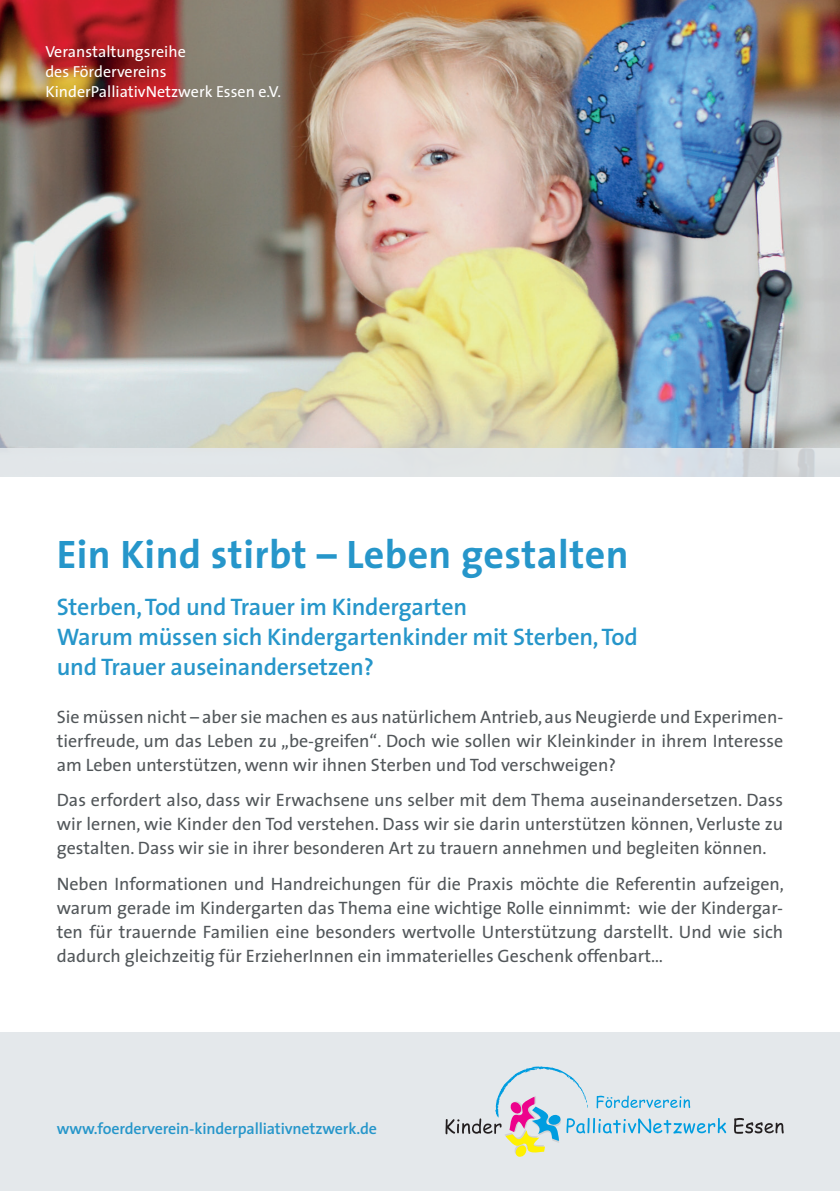
<style>
.page{position:relative;width:840px;height:1191px;background:#fff}
.page>*{position:absolute;margin:0;border:0;box-sizing:border-box;transform-origin:0 0}
.t1{font:700 40px "The Sans";letter-spacing:.01em;color:#2696ca}
.t2{font:600 24px/30px "The Sans";letter-spacing:-.01em;color:#2696ca}
.t3{font:18px/24px "The Sans";color:#515659;text-align:justify}
.t4{font:16px/20px "The Sans";color:#fff}
.t5{font:600 16px "The Sans";letter-spacing:-.01em;color:#2696ca}
</style>
<div class="page">
<img style="left:0;top:0;width:839px;height:448px">
<div style="left:0;top:448px;width:839px;height:28px;background:#e4e8eb"></div>
<div style="left:0;top:1032px;width:839px;height:159px;background:#e4e8eb"></div>
<svg style="left:734px;top:1118px;width:49px;height:15px"></svg>
<svg style="left:445px;top:1066px;width:280px;height:91px"></svg>
<p class="t4" style="left:45px;top:41px;width:237px">Veranstaltungsreihe<br>des Fördervereins<br>KinderPalliativNetzwerk Essen e.V.</p>
<h1 class="t1" style="left:57px;top:521px;width:573px">Ein Kind stirbt – Leben gestalten</h1>
<h2 class="t2" style="left:57px;top:591px;width:582px">Sterben, Tod und Trauer im Kindergarten<br>Warum müssen sich Kindergartenkinder mit Sterben, Tod und Trauer auseinandersetzen?</h2>
<p class="t3" style="left:57px;top:704px;width:727px">Sie müssen nicht – aber sie machen es aus natürlichem Antrieb, aus Neugierde und Experimen&shy;tierfreude, um das Leben zu „be-greifen“. Doch wie sollen wir Kleinkinder in ihrem Interesse am Leben unterstützen, wenn wir ihnen Sterben und Tod verschweigen?</p>
<p class="t3" style="left:57px;top:787px;width:727px">Das erfordert also, dass wir Erwachsene uns selber mit dem Thema auseinandersetzen. Dass wir lernen, wie Kinder den Tod verstehen. Dass wir sie darin unterstützen können, Verluste zu gestalten. Dass wir sie in ihrer besonderen Art zu trauern annehmen und begleiten können.</p>
<p class="t3" style="left:57px;top:871px;width:728px">Neben Informationen und Handreichungen für die Praxis möchte die Referentin aufzeigen, warum gerade im Kindergarten das Thema eine wichtige Rolle einnimmt: wie der Kindergar&shy;ten für trauernde Familien eine besonders wertvolle Unterstützung darstellt. Und wie sich dadurch gleichzeitig für ErzieherInnen ein immaterielles Geschenk offenbart…</p>
<p class="t5" style="left:57px;top:1115px;width:322px">www.foerderverein-kinderpalliativnetzwerk.de</p>
</div>
